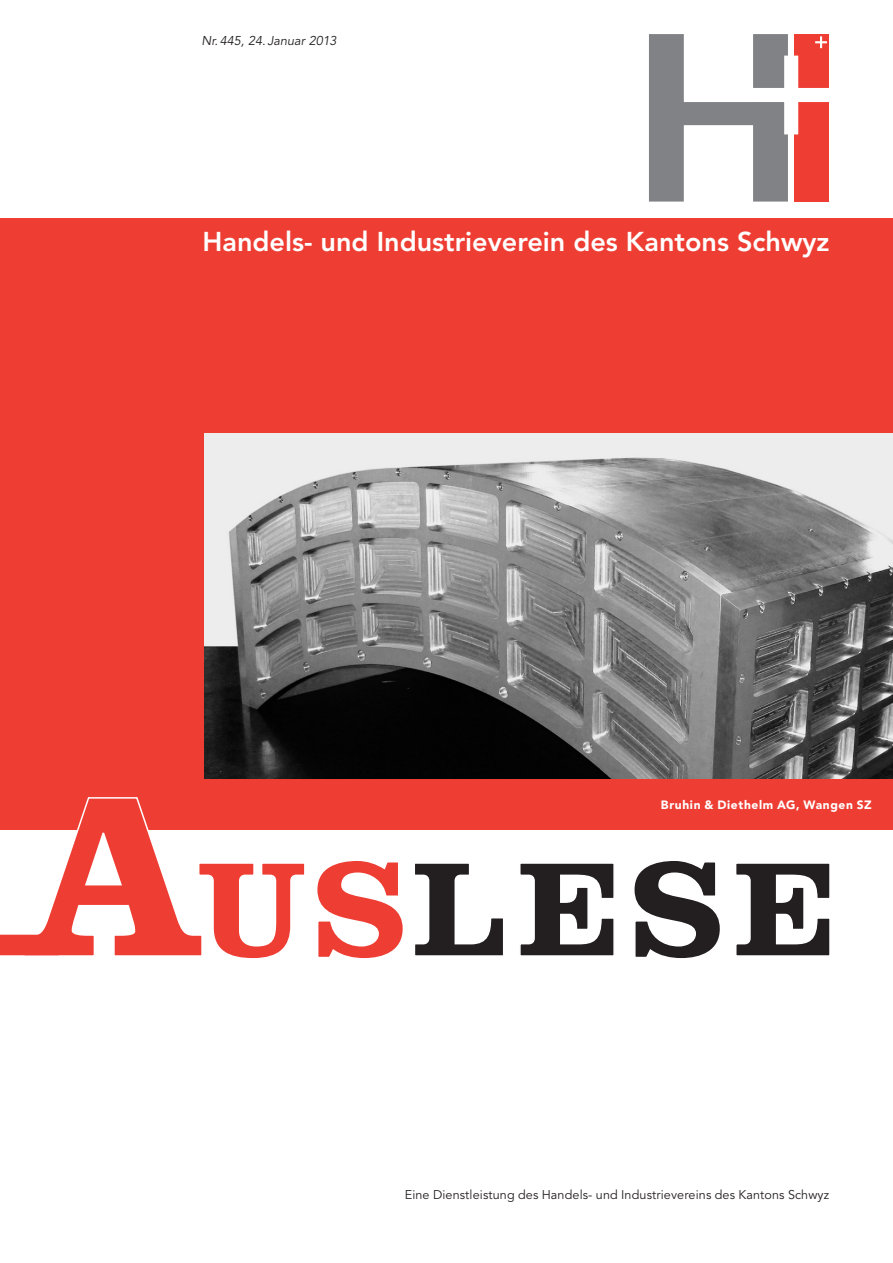
<style>
.page{position:relative;width:893px;height:1263px;background:#fff}
.page>*{position:absolute;margin:0;border:0;box-sizing:border-box;transform-origin:0 0}
.t1{font:800 27px "Avenir";color:#fff}
.t2{font:italic 12.75px "Avenir";color:#231f20}
.t3{font:12.6px "Avenir";letter-spacing:.01em;color:#231f20}
.t4{font:900 12px "Avenir";letter-spacing:.05em;color:#fff}
</style>
<div class="page">
<div style="left:0;top:218px;width:893px;height:612px;background:#ee3e34"></div>
<svg style="left:22px;top:797px;width:381px;height:162px"></svg>
<svg style="left:415px;top:861px;width:415px;height:98px"></svg>
<div style="left:0;top:935px;width:59px;height:20px;background:#ee3e34"></div>
<svg style="left:649px;top:34px;width:179px;height:168px"></svg>
<img style="left:204px;top:434px;width:689px;height:344px">
<p class="t2" style="left:202px;top:33px;width:137px">Nr.445, 24. Januar 2013</p>
<h1 class="t1" style="left:202px;top:226px;width:629px">Handels- und Industrieverein des Kantons Schwyz</h1>
<p class="t4" style="left:661px;top:797px;width:212px">Bruhin &amp; Diethelm AG, Wangen SZ</p>
<p class="t3" style="left:405px;top:1187px;width:426px">Eine Dienstleistung des Handels- und Industrievereins des Kantons Schwyz</p>
</div>
